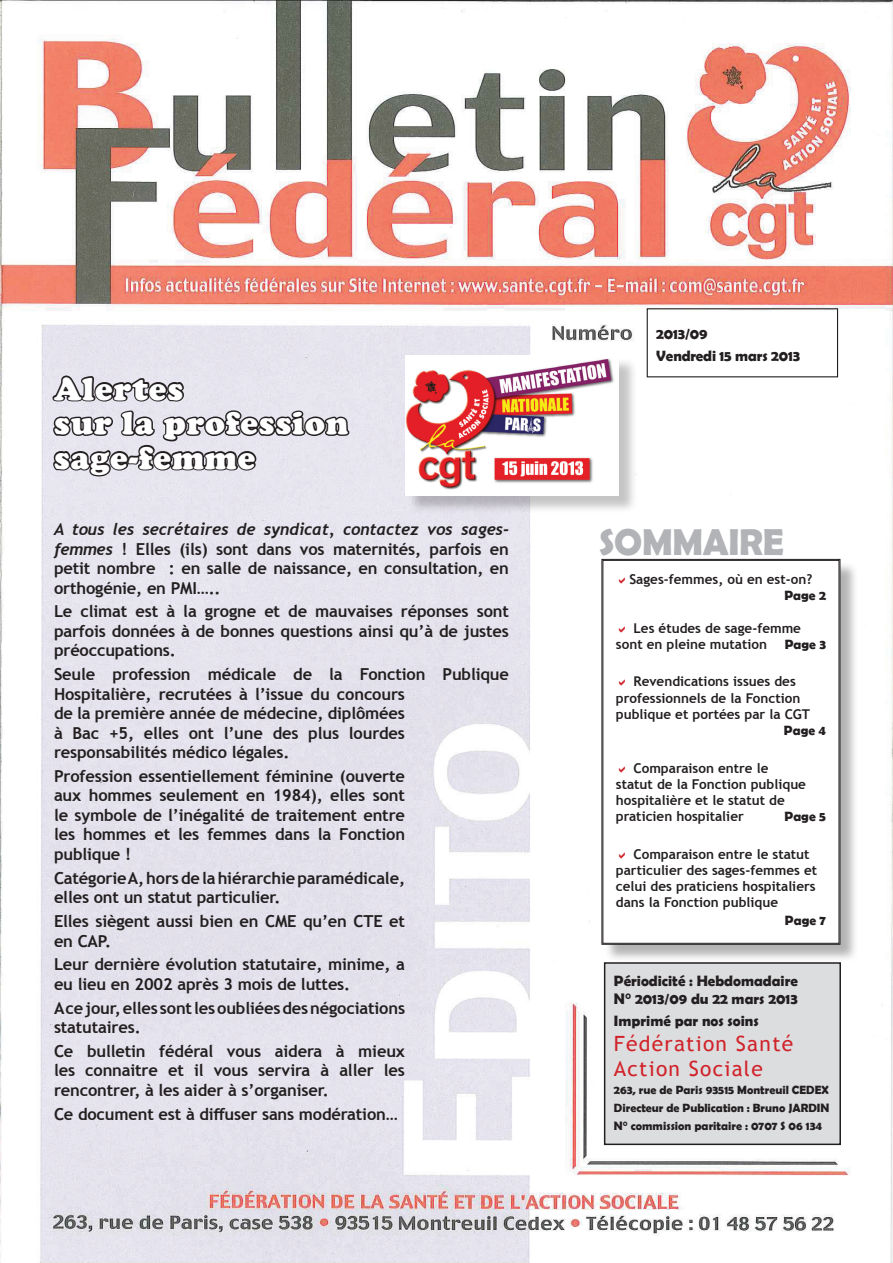
<style>
.page{position:relative;width:893px;height:1263px;background:#fff}
.page>*{position:absolute;margin:0;border:0;box-sizing:border-box;transform-origin:0 0}
.t1{font:700 37.5px "Berlin Sans FB Demi";letter-spacing:-.01em;color:#b2b3b7}
.t2{font:900 33px/34.5px "Cooper";letter-spacing:.03em;color:#fff}
.t3{font:21px/25.2px "Trebuchet MS";letter-spacing:.06em;color:#d1232a}
.t4{font:700 16.5px/19.5px "Trebuchet MS";letter-spacing:-.01em;color:#231f20}
.t5{font:italic 700 16.5px "Trebuchet";letter-spacing:-.01em;color:#231f20}
.t6{font:700 15px/18px "Berlin Sans FB Demi";color:#231f20}
.t7{font:700 13.5px/16.2px "Trebuchet MS";color:#231f20}
.t8{font:700 13.5px "Berlin Sans FB Demi";color:#231f20}
.t9{font:700 12px/18px "Berlin Sans FB Demi";color:#231f20;text-align:justify}
.s1{font-family:"Trebuchet";font-style:italic}
</style>
<div class="page">
<img style="left:0;top:0;width:893px;height:1263px">
<svg style="left:50px;top:271px;width:301px;height:311px"></svg>
<div style="left:604px;top:561px;width:255px;height:402px;background:#231f20;opacity:.34"></div>
<svg style="left:601px;top:559px;width:239px;height:386px"></svg>
<div style="left:605px;top:963px;width:235px;height:181px;background:#dcdddf"></div>
<div style="left:604px;top:962px;width:237px;height:183px;border:2px solid #231f20"></div>
<div style="left:647px;top:308px;width:191px;height:69px;border:1px solid #231f20"></div>
<div style="left:407px;top:357px;width:230px;height:156px;background:#231f20;opacity:.26"></div>
<img style="left:405px;top:355px;width:214px;height:140px">
<svg style="left:619px;top:577px;width:6px;height:7px"></svg>
<svg style="left:619px;top:626px;width:6px;height:6px"></svg>
<svg style="left:619px;top:680px;width:6px;height:6px"></svg>
<svg style="left:619px;top:766px;width:6px;height:6px"></svg>
<svg style="left:619px;top:852px;width:6px;height:6px"></svg>
<h2 class="t2" style="left:54px;top:371px;width:296px">Alertes<br>sur la profession sage-femme</h2>
<p class="t5" style="left:54px;top:519px;width:457px">A tous les secrétaires de syndicat, contactez vos sages-</p>
<p class="t4" style="left:54px;top:539px;width:456px;text-align:justify"><span class="s1">femmes</span> ! Elles (ils) sont dans vos maternités, parfois en petit nombre : en salle de naissance, en consultation, en orthogénie, en PMI…..</p>
<p class="t4" style="left:54px;top:602px;width:457px;text-align:justify">Le climat est à la grogne et de mauvaises réponses sont parfois données à de bonnes questions ainsi qu’à de justes préoccupations.</p>
<p class="t4" style="left:54px;top:664px;width:456px">Seule profession médicale de la Fonction Publique Hospitalière, recrutées à l’issue du concours<br>de la première année de médecine, diplômées<br>à Bac +5, elles ont l’une des plus lourdes responsabilités médico légales.</p>
<p class="t4" style="left:54px;top:766px;width:353px;text-align:justify">Profession essentiellement féminine (ouverte aux hommes seulement en 1984), elles sont le symbole de l’inégalité de traitement entre les hommes et les femmes dans la Fonction publique !</p>
<p class="t4" style="left:54px;top:868px;width:353px">Catégorie A, hors de la hiérarchie paramédicale, elles ont un statut particulier.</p>
<p class="t4" style="left:54px;top:911px;width:352px">Elles siègent aussi bien en CME qu’en CTE et en CAP.</p>
<p class="t4" style="left:54px;top:955px;width:352px">Leur dernière évolution statutaire, minime, a eu lieu en 2002 après 3 mois de luttes.</p>
<p class="t4" style="left:54px;top:998px;width:353px">A ce jour, elles sont les oubliées des négociations statutaires.</p>
<p class="t4" style="left:54px;top:1041px;width:353px;text-align:justify">Ce bulletin fédéral vous aidera à mieux les connaitre et il vous servira à aller les rencontrer, à les aider à s’organiser.</p>
<p class="t4" style="left:54px;top:1104px;width:345px">Ce document est à diffuser sans modération…</p>
<p class="t6" style="left:656px;top:322px;width:145px;line-height:22.2px">2013/09<br>Vendredi 15 mars 2013</p>
<h1 class="t1" style="left:599px;top:521px;width:186px">SOMMAIRE</h1>
<p class="t7" style="left:629px;top:571px;width:184px">Sages-femmes, où en est-on?</p>
<p class="t8" style="left:784px;top:588px;width:43px">Page 2</p>
<p class="t7" style="left:616px;top:620px;width:187px;text-indent:18px">Les études de sage-femme sont en pleine mutation</p>
<p class="t8" style="left:785px;top:636px;width:43px">Page 3</p>
<p class="t7" style="left:616px;top:673px;width:196px;text-indent:18px">Revendications issues des professionnels de la Fonction publique et portées par la CGT</p>
<p class="t8" style="left:784px;top:723px;width:44px">Page 4</p>
<p class="t7" style="left:616px;top:760px;width:192px;text-indent:18px">Comparaison entre le statut de la Fonction publique hospitalière et le statut de praticien hospitalier</p>
<p class="t8" style="left:785px;top:809px;width:43px">Page 5</p>
<p class="t7" style="left:616px;top:846px;width:203px;text-indent:18px">Comparaison entre le statut particulier des sages-femmes et celui des praticiens hospitaliers dans la Fonction publique</p>
<p class="t8" style="left:785px;top:913px;width:43px">Page 7</p>
<p class="t6" style="left:614px;top:972px;width:186px">Périodicité : Hebdomadaire<br>N° 2013/09 du 22 mars 2013</p>
<p class="t6" style="left:614px;top:1011px;width:146px">Imprimé par nos soins</p>
<p class="t3" style="left:614px;top:1031px;width:181px">Fédération Santé<br>Action Sociale</p>
<p class="t9" style="left:614px;top:1081px;width:217px">263, rue de Paris 93515 Montreuil CEDEX Directeur de Publication : Bruno JARDIN N° commission paritaire : 0707 S 06 134</p>
</div>
